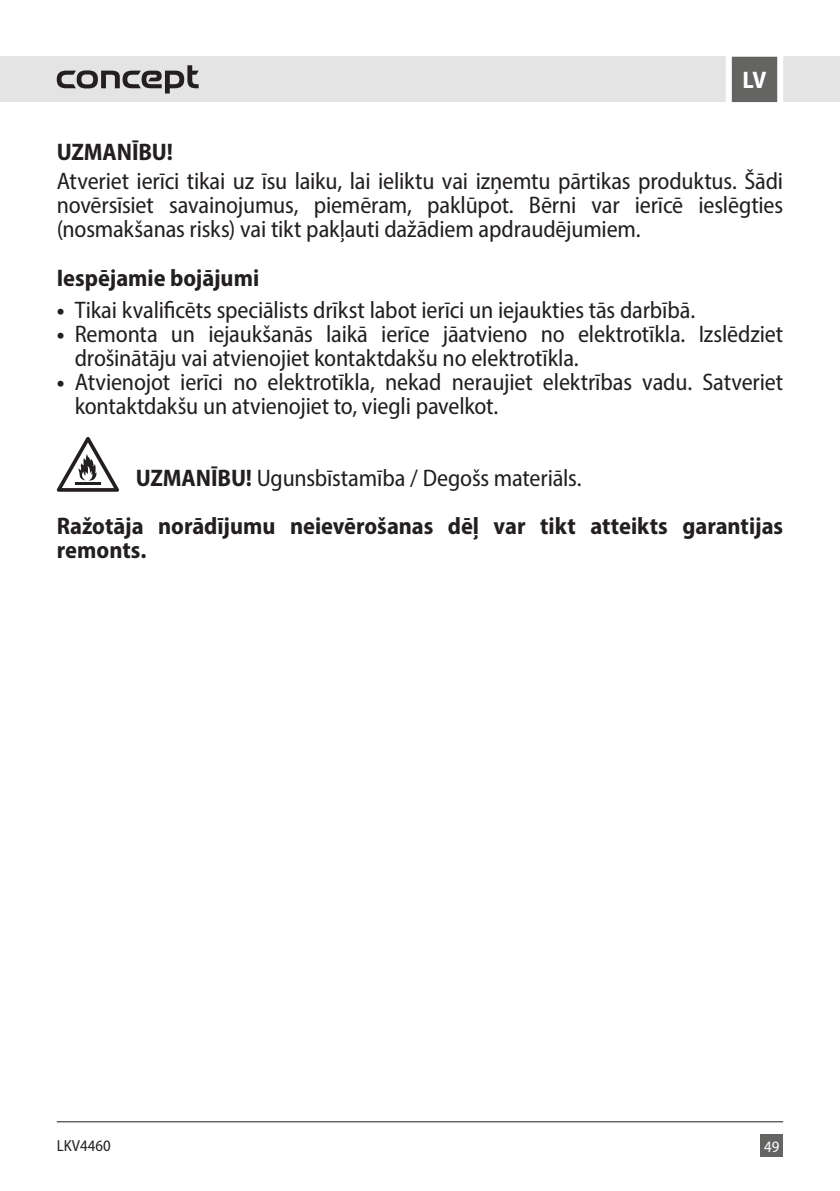
<style>
.page{position:relative;width:840px;height:1191px;background:#fff}
.page>*{position:absolute;margin:0;border:0;box-sizing:border-box;transform-origin:0 0}
.t1{font:semi-condensed 24px/24px "Myriad Pro";letter-spacing:-.01em;color:#231f20}
.t2{font:700 semi-condensed 24px/48px "Myriad Pro";color:#231f20}
.t3{font:700 semi-condensed 24px "Myriad Pro";color:#fff}
.t4{font:semi-condensed 16px "Myriad Pro";color:#231f20}
.t5{font:semi-condensed 16px "Myriad Pro";color:#fff}
.s1{font-weight:700}
.s2{font-weight:400}
</style>
<div class="page">
<div style="left:0;top:57px;width:839px;height:45px;background:#e4e4e4"></div>
<div style="left:760px;top:1134px;width:22px;height:23px;background:#646463"></div>
<svg style="left:722px;top:56px;width:63px;height:47px;background:#909090"></svg>
<hr style="left:57px;top:1121px;width:725px;height:1px;background:#231f20">
<svg style="left:57px;top:65px;width:141px;height:28px"></svg>
<svg style="left:57px;top:437px;width:62px;height:55px"></svg>
<p class="t3" style="left:742px;top:65px;width:25px">LV</p>
<p class="t2" style="left:57px;top:127px;width:118px">UZMANĪBU!</p>
<p class="t1" style="left:57px;top:169px;width:727px;text-align:justify">Atveriet ierīci tikai uz īsu laiku, lai ieliktu vai izņemtu pārtikas produktus. Šādi novērsīsiet savainojumus, piemēram, paklūpot. Bērni var ierīcē ieslēgties (nosmakšanas risks) vai tikt pakļauti dažādiem apdraudējumiem.</p>
<p class="t2" style="left:57px;top:253px;width:204px">Iespējamie bojājumi</p>
<p class="t1" style="left:57px;top:298px;width:639px"><span class="s1">•</span> Tikai kvalificēts speciālists drīkst labot ierīci un iejaukties tās darbībā.</p>
<p class="t1" style="left:75px;top:322px;width:709px;text-indent:-18px"><span class="s1">•</span> Remonta un iejaukšanās laikā ierīce jāatvieno no elektrotīkla. Izslēdziet drošinātāju vai atvienojiet kontaktdakšu no elektrotīkla.</p>
<p class="t1" style="left:75px;top:370px;width:709px;text-indent:-18px"><span class="s1">•</span> Atvienojot ierīci no elektrotīkla, nekad neraujiet elektrības vadu. Satveriet kontaktdakšu un atvienojiet to, viegli pavelkot.</p>
<p class="t2" style="left:57px;top:453px;width:727px;text-indent:79px">UZMANĪBU! <span class="s2">Ugunsbīstamība / Degošs materiāls.<br></span>Ražotāja norādījumu neievērošanas dēļ var tikt atteikts garantijas</p>
<p class="t2" style="left:57px;top:525px;width:91px">remonts.</p>
<p class="t4" style="left:57px;top:1135px;width:55px">LKV4460</p>
<p class="t5" style="left:763px;top:1136px;width:17px">49</p>
</div>
